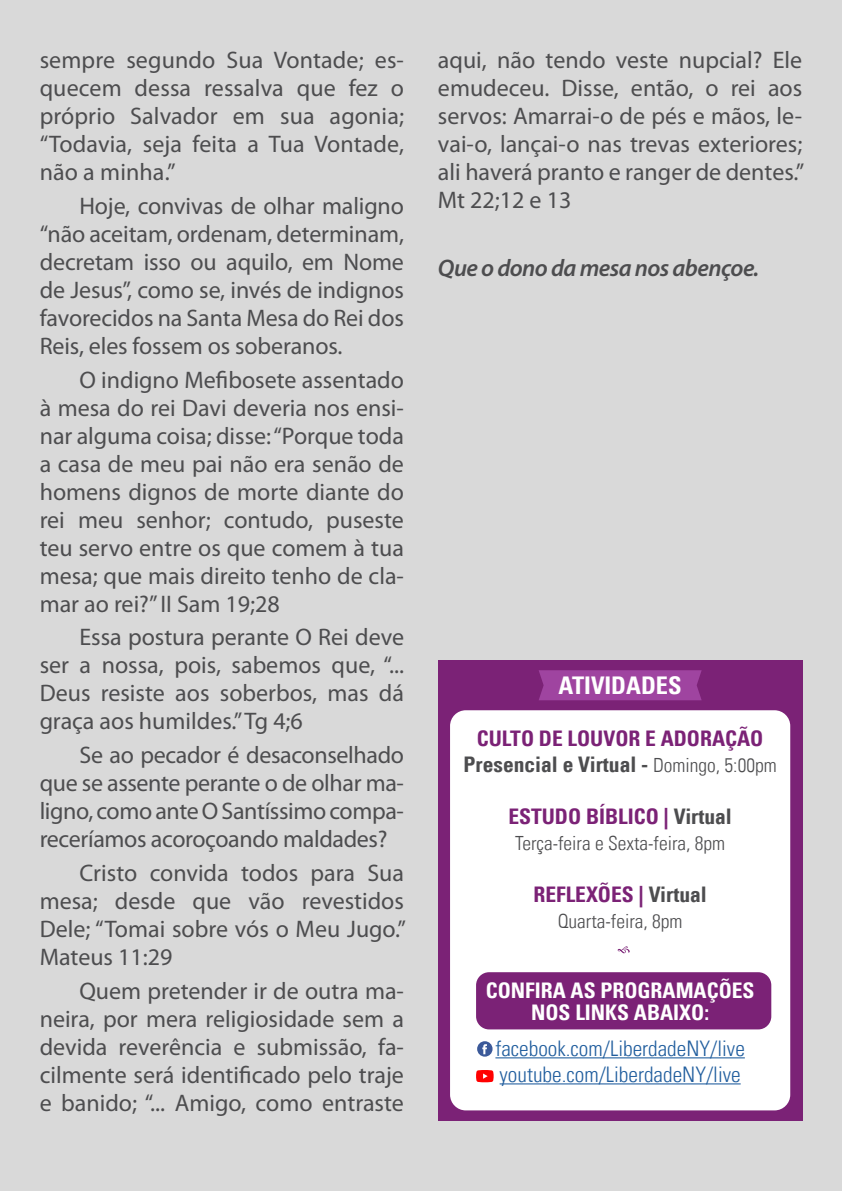
<style>
.page{position:relative;width:842px;height:1191px;background:#d9d9d9}
.page>*{position:absolute;margin:0;border:0;box-sizing:border-box;transform-origin:0 0}
.t1{font:700 condensed 24.4px "Univers LT";color:#fff}
.t2{font:24px/28px "Myriad Pro";color:#4d4d4f;text-align:justify}
.t3{font:italic 600 24px "Myriad Pro";letter-spacing:-.025em;color:#4d4d4f}
.t4{font:700 condensed 21.4px/26px "Univers LT";color:#7b2276;text-align:center}
.t5{font:300 condensed 21.4px/26px "Univers LT";color:#215e9e}
.t6{font:700 condensed 21.4px/21.4px "Univers LT";color:#fff;text-align:center}
.t7{font:300 condensed 19.6px "Univers LT";color:#4d4d4f}
.s1{color:#4d4d4f}
.s2{font-weight:300;font-size:19.6px;color:#4d4d4f}
</style>
<div class="page">
<div style="left:438px;top:660px;width:364px;height:460px;background:#7b2276"></div>
<div style="left:539px;top:670px;width:163px;height:30px;background:#9f44a0"></div>
<div style="left:450px;top:710px;width:340px;height:400px;background:#fff;border-radius:16px"></div>
<div style="left:476px;top:972px;width:295px;height:57px;background:#7b2276;border-radius:13px"></div>
<hr style="left:495px;top:1057px;width:250px;height:1px;background:#215e9e">
<hr style="left:500px;top:1083px;width:241px;height:1px;background:#215e9e">
<svg style="left:476px;top:1070px;width:18px;height:12px"></svg>
<div style="left:477px;top:1041px;width:15px;height:15px;background:#3b5999;border-radius:50%"></div>
<svg style="left:482px;top:1044px;width:5px;height:10px"></svg>
<svg style="left:618px;top:946px;width:12px;height:7px"></svg>
<p class="t2" style="left:40px;top:46px;width:366px">sempre segundo Sua Vontade; es&shy;quecem dessa ressalva que fez o próprio Salvador em sua agonia; “Todavia, seja feita a Tua Vontade, não a minha.”</p>
<p class="t2" style="left:40px;top:192px;width:366px;text-indent:40px">Hoje, convivas de olhar maligno “não aceitam, ordenam, determinam, decretam isso ou aquilo, em Nome de Jesus”, como se, invés de indignos favorecidos na Santa Mesa do Rei dos Reis, eles fossem os soberanos.</p>
<p class="t2" style="left:40px;top:366px;width:366px;text-indent:40px">O indigno Mefibosete assentado à mesa do rei Davi deveria nos ensi&shy;nar alguma coisa; disse: “Porque toda a casa de meu pai não era senão de homens dignos de morte diante do rei meu senhor; contudo, puseste teu servo entre os que comem à tua mesa; que mais direito tenho de cla&shy;mar ao rei?” II Sam 19;28</p>
<p class="t2" style="left:40px;top:624px;width:366px;text-indent:40px">Essa postura perante O Rei deve ser a nossa, pois, sabemos que, “...<br>Deus resiste aos soberbos, mas dá graça aos humildes.” Tg 4;6</p>
<p class="t2" style="left:40px;top:741px;width:366px;text-indent:40px">Se ao pecador é desaconselhado que se assente perante o de olhar ma&shy;ligno, como ante O Santíssimo compa&shy;receríamos acoroçoando maldades?</p>
<p class="t2" style="left:40px;top:859px;width:368px;text-indent:40px">Cristo convida todos para Sua mesa; desde que vão revestidos Dele; “Tomai sobre vós o Meu Jugo.” Mateus 11:29</p>
<p class="t2" style="left:40px;top:977px;width:366px;text-indent:40px">Quem pretender ir de outra ma&shy;neira, por mera religiosidade sem a devida reverência e submissão, fa&shy;cilmente será identificado pelo traje e banido; “... Amigo, como entraste</p>
<p class="t2" style="left:438px;top:47px;width:368px">aqui, não tendo veste nupcial? Ele emudeceu. Disse, então, o rei aos servos: Amarrai-o de pés e mãos, le&shy;vai-o, lançai-o nas trevas exteriores; ali haverá pranto e ranger de dentes.” Mt 22;12 e 13</p>
<p class="t3" style="left:438px;top:254px;width:323px">Que o dono da mesa nos abençoe.</p>
<p class="t1" style="left:559px;top:670px;width:125px">ATIVIDADES</p>
<p class="t4" style="left:464px;top:725px;width:315px">CULTO DE LOUVOR E ADORAÇÃO<br><span class="s1">Presencial e Virtual -</span> <span class="s2">Domingo, 5:00pm</span></p>
<p class="t4" style="left:508px;top:803px;width:225px">ESTUDO BÍBLICO | <span class="s1">Virtual</span></p>
<p class="t7" style="left:515px;top:831px;width:212px">Terça-feira e Sexta-feira, 8pm</p>
<p class="t4" style="left:533px;top:881px;width:175px">REFLEXÕES | <span class="s1">Virtual</span></p>
<p class="t7" style="left:558px;top:909px;width:126px">Quarta-feira, 8pm</p>
<p class="t6" style="left:486px;top:980px;width:270px">CONFIRA AS PROGRAMAÇÕES<br>NOS LINKS ABAIXO:</p>
<p class="t5" style="left:495px;top:1035px;width:251px">facebook.com/LiberdadeNY/live youtube.com/LiberdadeNY/live</p>
</div>
